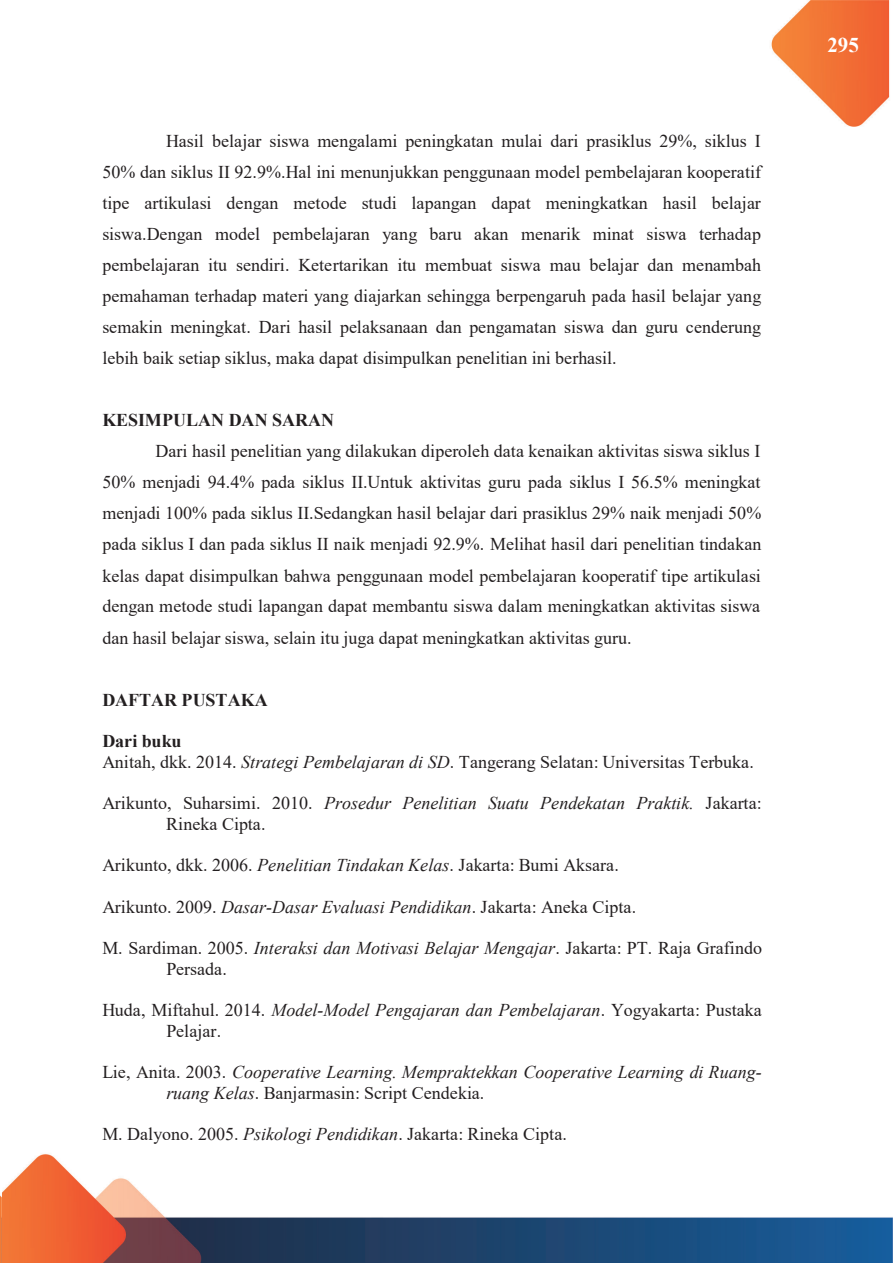
<style>
.page{position:relative;width:893px;height:1263px;background:#fff}
.page>*{position:absolute;margin:0;border:0;box-sizing:border-box;transform-origin:0 0}
.t1{font:700 21px "Times New Roman";color:#fff}
.t2{font:18px/31px "Times New Roman";color:#231f20}
.t3{font:italic 18px/20.7px "Times New Roman";color:#231f20}
.t4{font:700 18px "Times New Roman";letter-spacing:-.005em;color:#231f20}
.s1{font-weight:700}
.s2{font-style:italic}
.s3{font-style:normal}
</style>
<div class="page">
<img style="left:0;top:0;width:893px;height:1263px">
<p class="t2" style="left:102px;top:125px;width:661px;text-align:justify;text-indent:64px">Hasil belajar siswa mengalami peningkatan mulai dari prasiklus 29%, siklus I 50% dan siklus II 92.9%.Hal ini menunjukkan penggunaan model pembelajaran kooperatif tipe artikulasi dengan metode studi lapangan dapat meningkatkan hasil belajar siswa.Dengan model pembelajaran yang baru akan menarik minat siswa terhadap pembelajaran itu sendiri. Ketertarikan itu membuat siswa mau belajar dan menambah pemahaman terhadap materi yang diajarkan sehingga berpengaruh pada hasil belajar yang semakin meningkat. Dari hasil pelaksanaan dan pengamatan siswa dan guru cenderung lebih baik setiap siklus, maka dapat disimpulkan penelitian ini berhasil.</p>
<p class="t4" style="left:102px;top:407px;width:233px">KESIMPULAN DAN SARAN</p>
<p class="t2" style="left:102px;top:435px;width:661px;text-align:justify;text-indent:53px">Dari hasil penelitian yang dilakukan diperoleh data kenaikan aktivitas siswa siklus I 50% menjadi 94.4% pada siklus II.Untuk aktivitas guru pada siklus I 56.5% meningkat menjadi 100% pada siklus II.Sedangkan hasil belajar dari prasiklus 29% naik menjadi 50% pada siklus I dan pada siklus II naik menjadi 92.9%. Melihat hasil dari penelitian tindakan kelas dapat disimpulkan bahwa penggunaan model pembelajaran kooperatif tipe artikulasi dengan metode studi lapangan dapat membantu siswa dalam meningkatkan aktivitas siswa dan hasil belajar siswa, selain itu juga dapat meningkatkan aktivitas guru.</p>
<p class="t4" style="left:102px;top:687px;width:167px">DAFTAR PUSTAKA</p>
<p class="t2" style="left:102px;top:730px;width:653px;line-height:20.4px"><span class="s1">Dari buku<br></span>Anitah, dkk. 2014. <span class="s2">Strategi Pembelajaran di SD</span>. Tangerang Selatan: Universitas Terbuka.</p>
<p class="t2" style="left:166px;top:792px;width:597px;line-height:20.7px;text-indent:-64px">Arikunto, Suharsimi. 2010. <span class="s2">Prosedur Penelitian Suatu Pendekatan Praktik.</span> Jakarta:<br>Rineka Cipta.</p>
<p class="t2" style="left:102px;top:849px;width:518px">Arikunto, dkk. 2006. <span class="s2">Penelitian Tindakan Kelas</span>. Jakarta: Bumi Aksara.</p>
<p class="t2" style="left:102px;top:890px;width:535px">Arikunto. 2009. <span class="s2">Dasar-Dasar Evaluasi Pendidikan</span>. Jakarta: Aneka Cipta.</p>
<p class="t2" style="left:166px;top:937px;width:597px;line-height:20.7px;text-indent:-64px">M. Sardiman. 2005. <span class="s2">Interaksi dan Motivasi Belajar Mengajar</span>. Jakarta: PT. Raja Grafindo<br>Persada.</p>
<p class="t2" style="left:166px;top:999px;width:597px;line-height:20.7px;text-indent:-64px">Huda, Miftahul. 2014. <span class="s2">Model-Model Pengajaran dan Pembelajaran</span>. Yogyakarta: Pustaka<br>Pelajar.</p>
<p class="t3" style="left:166px;top:1061px;width:597px;text-indent:-64px"><span class="s3">Lie, Anita. 2003.</span> Cooperative Learning. Mempraktekkan Cooperative Learning di Ruang&shy;ruang Kelas<span class="s3">. Banjarmasin: Script Cendekia.</span></p>
<p class="t2" style="left:102px;top:1118px;width:466px">M. Dalyono. 2005. <span class="s2">Psikologi Pendidikan</span>. Jakarta: Rineka Cipta.</p>
<p class="t1" style="left:827px;top:29px;width:33px">295</p>
</div>
